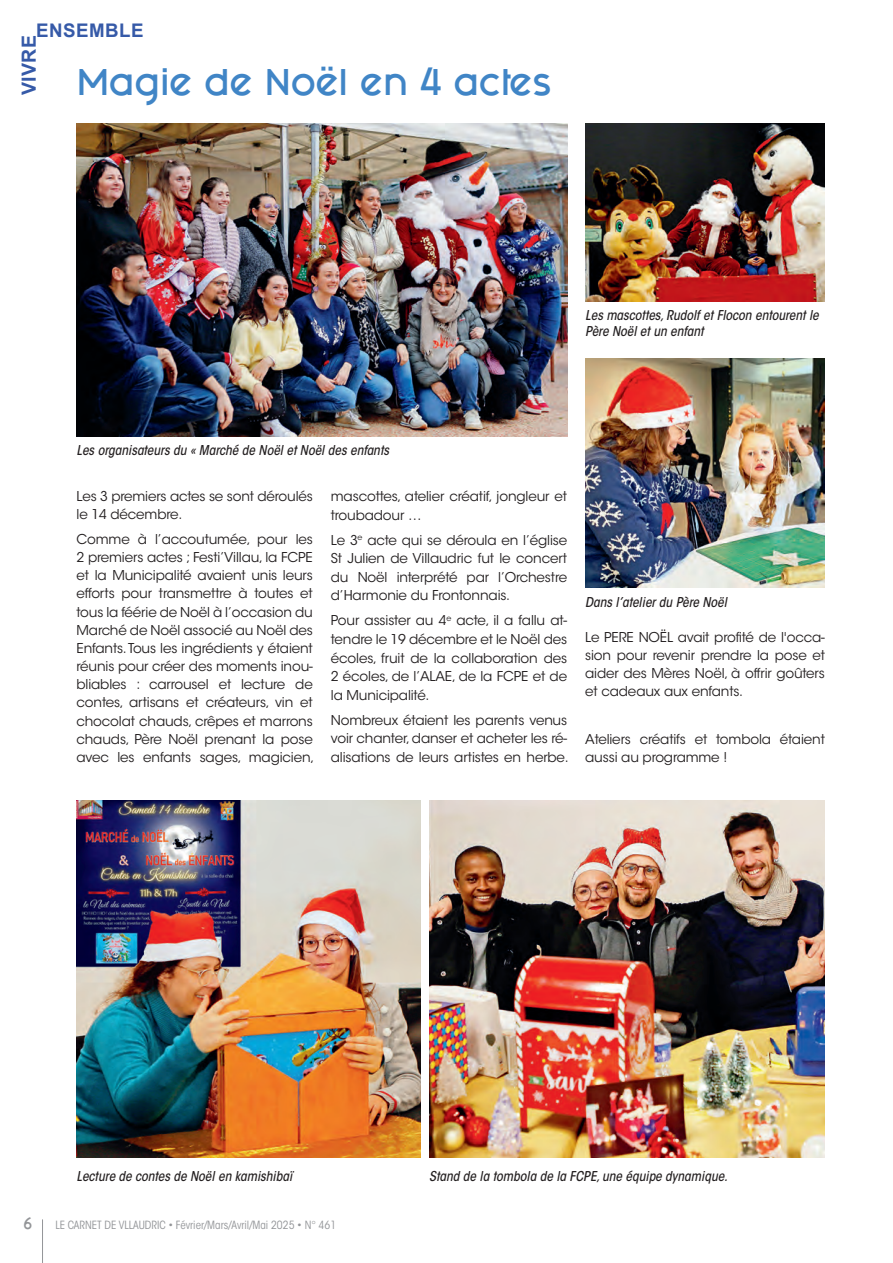
<style>
.page{position:relative;width:893px;height:1263px;background:#fff}
.page>*{position:absolute;margin:0;border:0;box-sizing:border-box;transform-origin:0 0}
.t1{font:31.5px "Fashion Fetish";letter-spacing:-.02em;color:#4085c6}
.t2{font:700 19.5px "Arial";letter-spacing:.015em;color:#365aa8}
.t3{font:700 18.75px "Arial";letter-spacing:.025em;color:#365aa8}
.t4{font:13.5px/18.1px "ITC Avant Garde Std";letter-spacing:-.01em;color:#231f20}
.t5{font:italic 500 condensed 13.5px/16.5px "ITC Avant Garde Std";color:#231f20}
.t6{font:13.5px "Fashion Fetish";color:#939598}
.t7{font:condensed 11.25px "ITC Avant Garde Std";color:#939598}
</style>
<div class="page">
<hr style="left:42px;top:1220px;width:1px;height:43px;background:#939598">
<img style="left:77px;top:123px;width:490px;height:313px">
<img style="left:77px;top:800px;width:343px;height:357px">
<img style="left:585px;top:359px;width:240px;height:229px">
<img style="left:429px;top:801px;width:396px;height:356px">
<img style="left:585px;top:123px;width:240px;height:178px">
<h3 class="t3" style="left:36px;top:17px;width:109px">ENSEMBLE</h3>
<h2 class="t2" style="left:15px;top:95px;width:61px;rotate:-90deg">VIVRE</h2>
<h1 class="t1" style="left:77px;top:56px;width:477px">Magie de Noël en 4 actes</h1>
<p class="t5" style="left:585px;top:307px;width:235px">Les mascottes, Rudolf et Flocon entourent le<br>Père Noël et un enfant</p>
<p class="t5" style="left:77px;top:442px;width:314px">Les organisateurs du « Marché de Noël et Noël des enfants</p>
<p class="t4" style="left:77px;top:487px;width:238px">Les 3 premiers actes se sont déroulés le 14 décembre.</p>
<p class="t4" style="left:77px;top:530px;width:239px">Comme à l’accoutumée, pour les 2 premiers actes ; Festi’Villau, la FCPE et la Municipalité avaient unis leurs efforts pour transmettre à toutes et tous la féérie de Noël à l’occasion du Marché de Noël associé au Noël des Enfants. Tous les ingrédients y étaient réunis pour créer des moments inou&shy;bliables : carrousel et lecture de contes, artisans et créateurs, vin et chocolat chauds, crêpes et marrons chauds, Père Noël prenant la pose avec les enfants sages, magicien,</p>
<p class="t4" style="left:331px;top:487px;width:238px;line-height:18.6px">mascottes, atelier créatif, jongleur et troubadour …</p>
<p class="t4" style="left:331px;top:531px;width:238px;line-height:18.6px;text-align:justify">Le 3<sup>e</sup> acte qui se déroula en l’église St Julien de Villaudric fut le concert du Noël interprété par l’Orchestre d’Harmonie du Frontonnais.</p>
<p class="t4" style="left:331px;top:611px;width:238px;line-height:18.6px;text-align:justify">Pour assister au 4<sup>e</sup> acte, il a fallu at&shy;tendre le 19 décembre et le Noël des écoles, fruit de la collaboration des 2 écoles, de l’ALAE, de la FCPE et de la Municipalité.</p>
<p class="t4" style="left:331px;top:711px;width:239px;line-height:18.6px;text-align:justify">Nombreux étaient les parents venus voir chanter, danser et acheter les ré&shy;alisations de leurs artistes en herbe.</p>
<p class="t5" style="left:585px;top:594px;width:143px">Dans l’atelier du Père Noël</p>
<p class="t4" style="left:585px;top:628px;width:241px;text-align:justify">Le PERE NOËL avait profité de l'occa&shy;sion pour revenir prendre la pose et aider des Mères Noël, à offrir goûters et cadeaux aux enfants.</p>
<p class="t4" style="left:585px;top:731px;width:241px">Ateliers créatifs et tombola étaient aussi au programme !</p>
<p class="t5" style="left:77px;top:1168px;width:217px">Lecture de contes de Noël en kamishibaï</p>
<p class="t5" style="left:429px;top:1168px;width:300px">Stand de la tombola de la FCPE, une équipe dynamique.</p>
<p class="t6" style="left:23px;top:1212px;width:11px">6</p>
<p class="t7" style="left:55px;top:1218px;width:282px">LE CARNET DE VLLAUDRIC • Février/Mars/Avril/Mai 2025 • N° 461</p>
</div>
